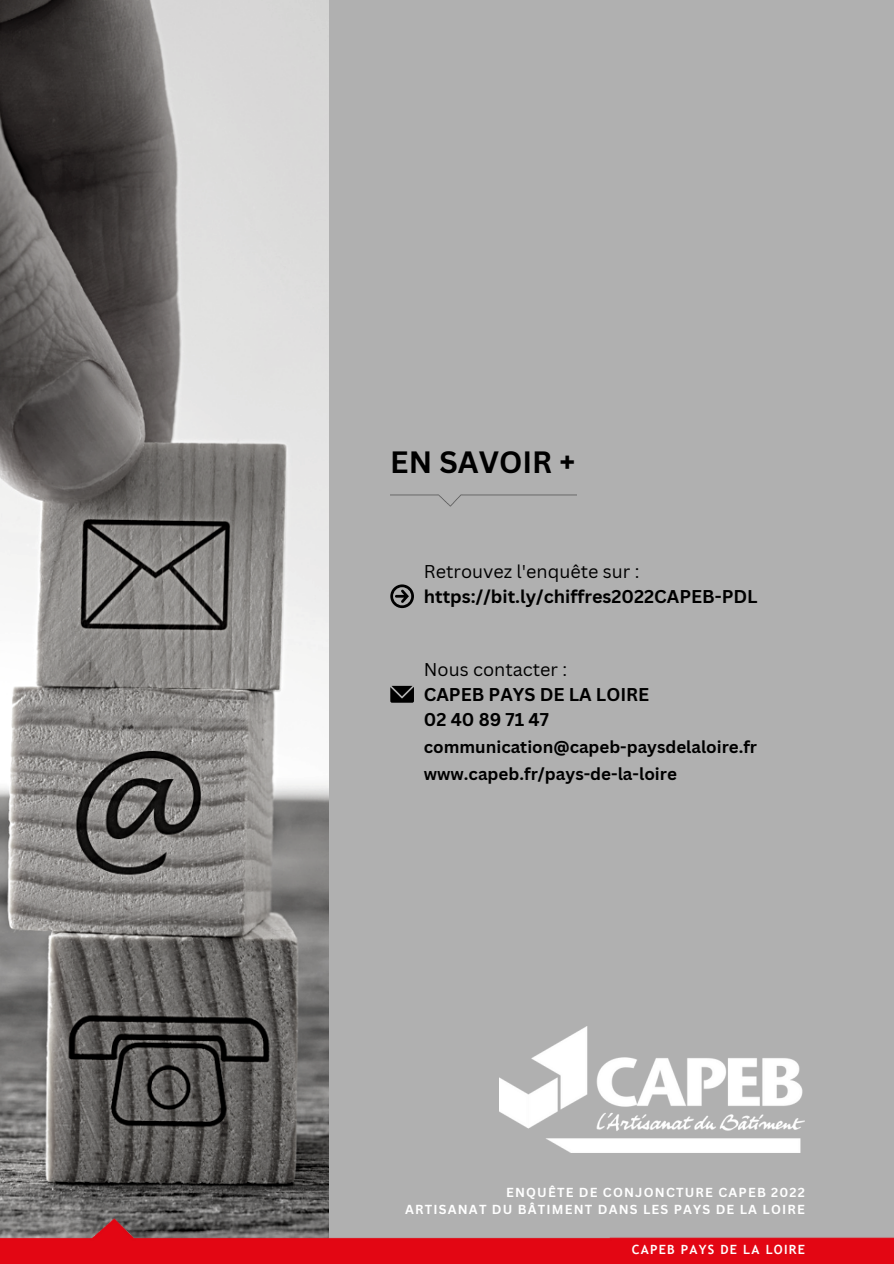
<style>
.page{position:relative;width:894px;height:1264px;background:#fff}
.page>*{position:absolute;margin:0;border:0;box-sizing:border-box;transform-origin:0 0}
.t1{font:700 30px "Canva Sans";color:#000}
.t2{font:700 18px/24.8px "Canva Sans";color:#000}
.t3{font:18px "Canva Sans";color:#000}
.t4{font:700 16.95px "Canva Sans";color:#000}
.t5{font:700 12.75px/17px "Canva Sans";letter-spacing:.095em;color:#fff;text-align:right}
.t6{font:700 12.75px "Trebuchet MS";letter-spacing:.095em;color:#fff}
</style>
<div class="page">
<div style="left:0;top:0;width:893px;height:1263px;background:#b0b0b0"></div>
<img style="left:0;top:0;width:328px;height:1216px">
<svg style="left:390px;top:584px;width:24px;height:24px"></svg>
<svg style="left:390px;top:686px;width:24px;height:16px"></svg>
<img style="left:0;top:1216px;width:893px;height:47px">
<img style="left:390px;top:494px;width:186px;height:12px">
<img style="left:499px;top:1026px;width:305px;height:126px">
<h1 class="t1" style="left:390px;top:441px;width:186px">EN SAVOIR +</h1>
<h2 class="t3" style="left:423px;top:559px;width:217px">Retrouvez l'enquête sur :</h2>
<h2 class="t2" style="left:423px;top:584px;width:335px">https://bit.ly/chiffres2022CAPEB-PDL</h2>
<h2 class="t3" style="left:423px;top:657px;width:145px">Nous contacter :</h2>
<h2 class="t2" style="left:423px;top:681px;width:227px">CAPEB PAYS DE LA LOIRE<br>02 40 89 71 47</h2>
<h3 class="t4" style="left:423px;top:734px;width:335px">communication@capeb-paysdelaloire.fr</h3>
<h3 class="t4" style="left:423px;top:761px;width:254px">www.capeb.fr/pays-de-la-loire</h3>
<p class="t5" style="left:405px;top:1183px;width:401px">ENQUÊTE DE CONJONCTURE CAPEB 2022<br>ARTISANAT DU BÂTIMENT DANS LES PAYS DE LA LOIRE</p>
<p class="t6" style="left:631px;top:1241px;width:174px">CAPEB PAYS DE LA LOIRE</p>
</div>
